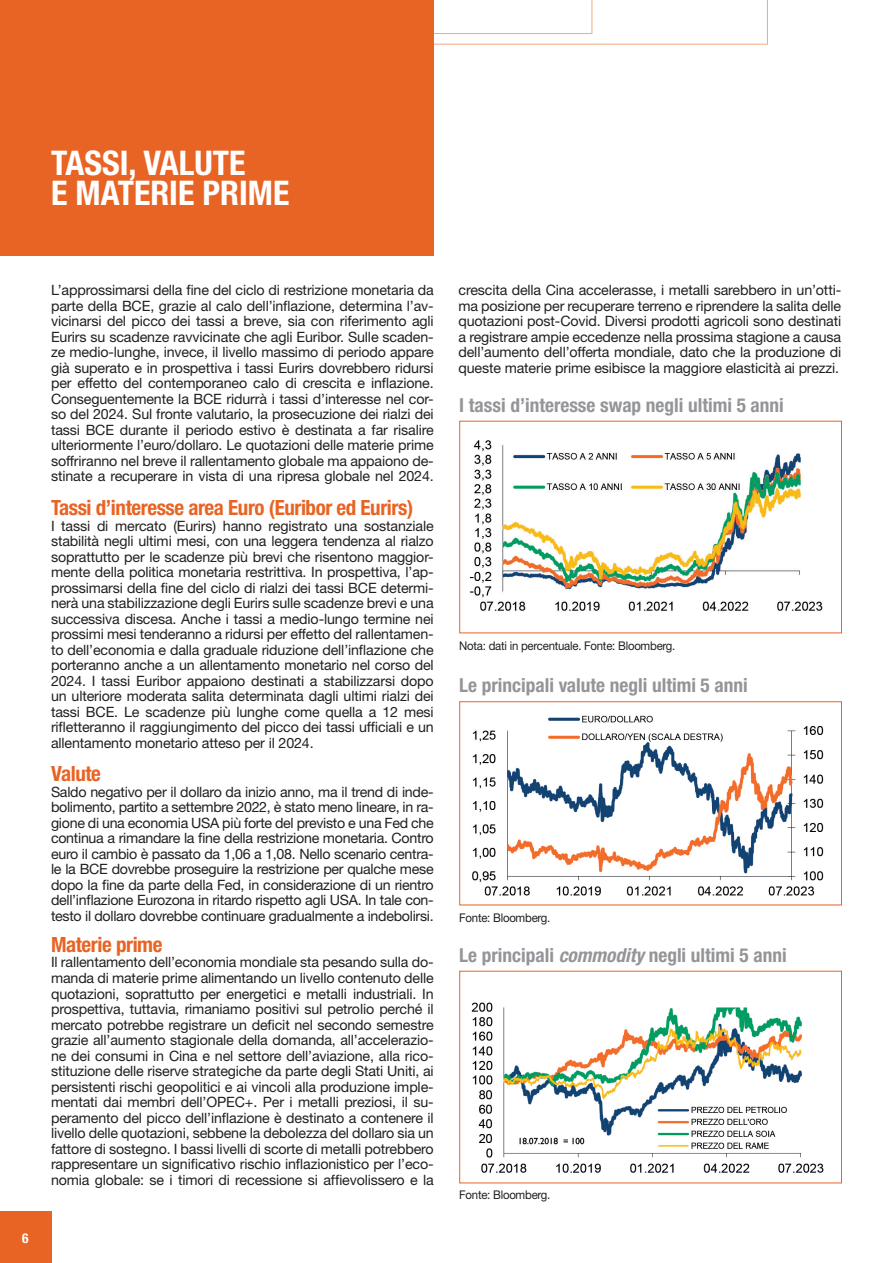
<style>
.page{position:relative;width:893px;height:1263px;background:#fff}
.page>*{position:absolute;margin:0;border:0;box-sizing:border-box;transform-origin:0 0}
.t1{font:700 condensed 34.05px "Helvetica Neue";color:#fff}
.t2{font:700 condensed 21px "Helvetica Neue";letter-spacing:-.02em;color:#e86424}
.t3{font:700 condensed 19.35px "Helvetica Neue";color:#939598}
.t4{font:14.25px/15.6px "Helvetica Neue";letter-spacing:-.01em;color:#231f20;text-align:justify}
.t5{font:700 condensed 13.65px "Helvetica Neue";color:#fff}
.t6{font:12px "Helvetica Neue";letter-spacing:-.02em;color:#231f20;scale:.95 1}
.s1{font-style:italic}
</style>
<div class="page">
<svg style="left:434px;top:0;width:334px;height:45px"></svg>
<div style="left:0;top:1212px;width:51px;height:51px;background:#e86424"></div>
<div style="left:0;top:0;width:434px;height:255px;background:#e86424"></div>
<img style="left:470px;top:440px;width:353px;height:171px">
<div style="left:459px;top:421px;width:383px;height:212px;border:1px solid #e86424"></div>
<img style="left:472px;top:715px;width:352px;height:181px">
<div style="left:459px;top:701px;width:383px;height:204px;border:1px solid #e86424"></div>
<img style="left:471px;top:1002px;width:353px;height:171px">
<div style="left:459px;top:971px;width:383px;height:212px;border:1px solid #e86424"></div>
<p class="t1" style="left:51px;top:142px;width:196px">TASSI, VALUTE</p>
<p class="t1" style="left:51px;top:172px;width:240px">E MATERIE PRIME</p>
<p class="t5" style="left:22px;top:1229px;width:8px">6</p>
<p class="t4" style="left:51px;top:282px;width:384px">L’approssimarsi della fine del ciclo di restrizione monetaria da parte della BCE, grazie al calo dell’inflazione, determina l’av&shy;vicinarsi del picco dei tassi a breve, sia con riferimento agli Eurirs su scadenze ravvicinate che agli Euribor. Sulle scaden&shy;ze medio-lunghe, invece, il livello massimo di periodo appare già superato e in prospettiva i tassi Eurirs dovrebbero ridursi per effetto del contemporaneo calo di crescita e inflazione.<br>Conseguentemente la BCE ridurrà i tassi d’interesse nel cor&shy;so del 2024. Sul fronte valutario, la prosecuzione dei rialzi dei tassi BCE durante il periodo estivo è destinata a far risalire ulteriormente l’euro/dollaro. Le quotazioni delle materie prime soffriranno nel breve il rallentamento globale ma appaiono de&shy;stinate a recuperare in vista di una ripresa globale nel 2024.</p>
<p class="t2" style="left:51px;top:495px;width:364px">Tassi d’interesse area Euro (Euribor ed Eurirs)</p>
<p class="t4" style="left:51px;top:517px;width:384px">I tassi di mercato (Eurirs) hanno registrato una sostanziale stabilità negli ultimi mesi, con una leggera tendenza al rialzo soprattutto per le scadenze più brevi che risentono maggior&shy;mente della politica monetaria restrittiva. In prospettiva, l’ap&shy;prossimarsi della fine del ciclo di rialzi dei tassi BCE determi&shy;nerà una stabilizzazione degli Eurirs sulle scadenze brevi e una successiva discesa. Anche i tassi a medio-lungo termine nei prossimi mesi tenderanno a ridursi per effetto del rallentamen&shy;to dell’economia e dalla graduale riduzione dell’inflazione che porteranno anche a un allentamento monetario nel corso del 2024. I tassi Euribor appaiono destinati a stabilizzarsi dopo un ulteriore moderata salita determinata dagli ultimi rialzi dei tassi BCE. Le scadenze più lunghe come quella a 12 mesi rifletteranno il raggiungimento del picco dei tassi ufficiali e un allentamento monetario atteso per il 2024.</p>
<p class="t2" style="left:51px;top:761px;width:52px">Valute</p>
<p class="t4" style="left:51px;top:783px;width:384px">Saldo negativo per il dollaro da inizio anno, ma il trend di inde&shy;bolimento, partito a settembre 2022, è stato meno lineare, in ra&shy;gione di una economia USA più forte del previsto e una Fed che continua a rimandare la fine della restrizione monetaria. Contro euro il cambio è passato da 1,06 a 1,08. Nello scenario centra&shy;le la BCE dovrebbe proseguire la restrizione per qualche mese dopo la fine da parte della Fed, in considerazione di un rientro dell’inflazione Eurozona in ritardo rispetto agli USA. In tale con&shy;testo il dollaro dovrebbe continuare gradualmente a indebolirsi.</p>
<p class="t2" style="left:51px;top:932px;width:113px">Materie prime</p>
<p class="t4" style="left:51px;top:954px;width:384px">Il rallentamento dell’economia mondiale sta pesando sulla do&shy;manda di materie prime alimentando un livello contenuto delle quotazioni, soprattutto per energetici e metalli industriali. In prospettiva, tuttavia, rimaniamo positivi sul petrolio perché il mercato potrebbe registrare un deficit nel secondo semestre grazie all’aumento stagionale della domanda, all’accelerazio&shy;ne dei consumi in Cina e nel settore dell’aviazione, alla rico&shy;stituzione delle riserve strategiche da parte degli Stati Uniti, ai persistenti rischi geopolitici e ai vincoli alla produzione imple&shy;mentati dai membri dell’OPEC+. Per i metalli preziosi, il su&shy;peramento del picco dell’inflazione è destinato a contenere il livello delle quotazioni, sebbene la debolezza del dollaro sia un fattore di sostegno. I bassi livelli di scorte di metalli potrebbero rappresentare un significativo rischio inflazionistico per l’eco&shy;nomia globale: se i timori di recessione si affievolissero e la</p>
<p class="t4" style="left:458px;top:282px;width:384px">crescita della Cina accelerasse, i metalli sarebbero in un’otti&shy;ma posizione per recuperare terreno e riprendere la salita delle quotazioni post-Covid. Diversi prodotti agricoli sono destinati a registrare ampie eccedenze nella prossima stagione a causa dell’aumento dell’offerta mondiale, dato che la produzione di queste materie prime esibisce la maggiore elasticità ai prezzi.</p>
<p class="t3" style="left:459px;top:393px;width:326px">I tassi d’interesse swap negli ultimi 5 anni</p>
<p class="t6" style="left:459px;top:639px;width:229px">Nota: dati in percentuale. Fonte: Bloomberg.</p>
<p class="t3" style="left:459px;top:673px;width:290px">Le principali valute negli ultimi 5 anni</p>
<p class="t6" style="left:459px;top:910px;width:97px">Fonte: Bloomberg.</p>
<p class="t3" style="left:459px;top:943px;width:329px">Le principali <span class="s1">commodity</span> negli ultimi 5 anni</p>
<p class="t6" style="left:459px;top:1188px;width:97px">Fonte: Bloomberg.</p>
</div>
